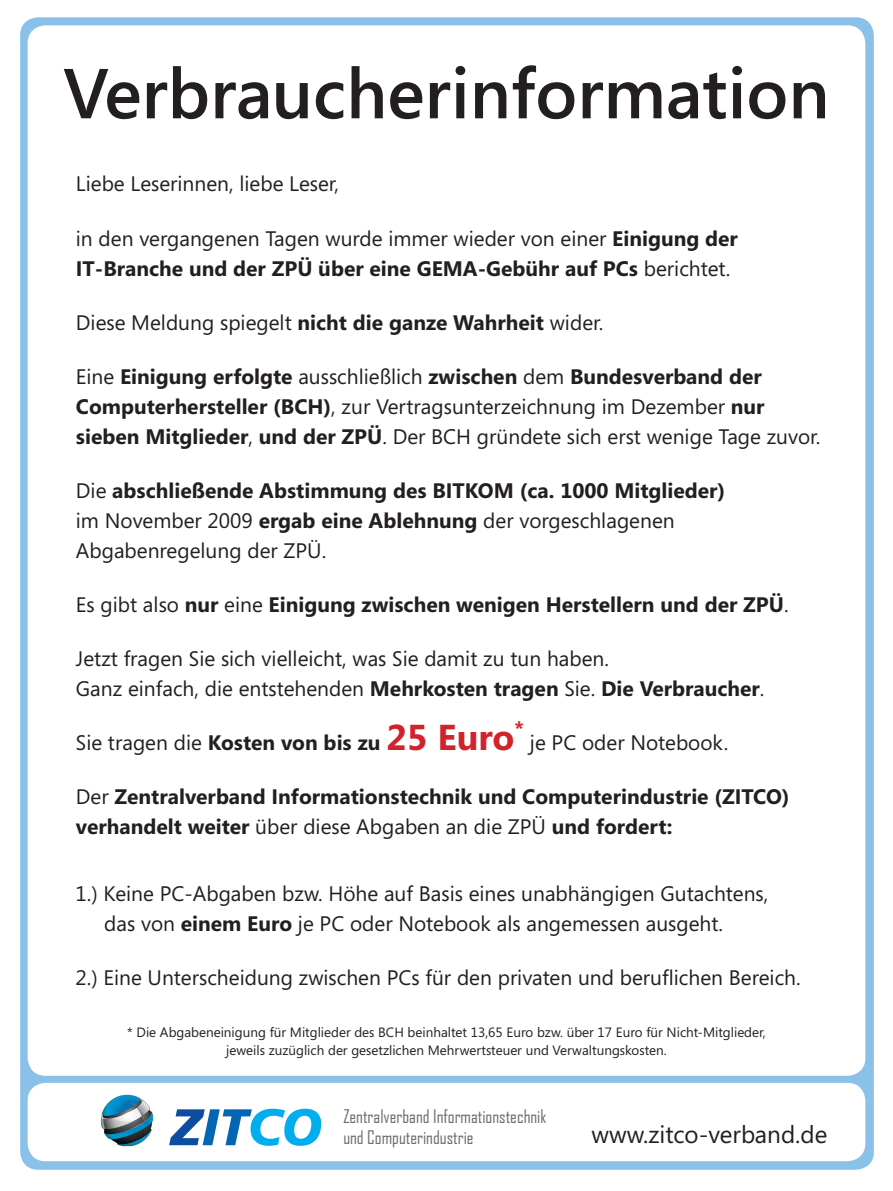
<style>
.page{position:relative;width:893px;height:1191px;background:#fff}
.page>*{position:absolute;margin:0;border:0;box-sizing:border-box;transform-origin:0 0}
.t1{font:600 70.5px "Segoe";color:#231f20}
.t2{font:24.3px "Segoe";color:#231f20}
.t3{font:21px/30px "Segoe";color:#231f20}
.t4{font:700 21px/30px "Segoe";color:#231f20}
.t5{font:18px/21.6px "Agency FB";color:#6c6d70}
.t6{font:13.5px/18px "Segoe";color:#231f20;text-align:center}
.s1{font-weight:700}
.s2{font-weight:400}
.s3{font-weight:700;font-size:36px;color:#d1232a}
</style>
<div class="page">
<div style="left:20px;top:17px;width:854px;height:1152px;background:#89c1e9;border-radius:18px"></div>
<div style="left:28px;top:25px;width:837px;height:1050px;background:#fff;border-radius:18px"></div>
<div style="left:28px;top:1082px;width:837px;height:79px;background:#fff;border-radius:18px"></div>
<svg style="left:169px;top:1108px;width:152px;height:37px"></svg>
<img style="left:100px;top:1094px;width:53px;height:52px">
<p class="t1" style="left:63px;top:53px;width:767px">Verbraucherinformation</p>
<p class="t3" style="left:76px;top:169px;width:265px">Liebe Leserinnen, liebe Leser,</p>
<p class="t3" style="left:76px;top:223px;width:663px">in den vergangenen Tagen wurde immer wieder von einer <span class="s1">Einigung der</span></p>
<p class="t4" style="left:76px;top:253px;width:656px">IT-Branche und der ZPÜ über eine GEMA-Gebühr auf PCs <span class="s2">berichtet.</span></p>
<p class="t3" style="left:76px;top:307px;width:529px">Diese Meldung spiegelt <span class="s1">nicht die ganze Wahrheit</span> wider.</p>
<p class="t3" style="left:76px;top:361px;width:746px">Eine <span class="s1">Einigung erfolgte</span> ausschließlich <span class="s1">zwischen</span> dem <span class="s1">Bundesverband der<br>Computerhersteller (BCH)</span>, zur Vertragsunterzeichnung im Dezember <span class="s1">nur sieben Mitglieder</span>, <span class="s1">und der ZPÜ</span>. Der BCH gründete sich erst wenige Tage zuvor.</p>
<p class="t4" style="left:76px;top:475px;width:651px"><span class="s2">Die</span> abschließende Abstimmung des BITKOM (ca. 1000 Mitglieder) <span class="s2">im November 2009</span> ergab eine Ablehnung <span class="s2">der vorgeschlagenen<br>Abgabenregelung der ZPÜ.</span></p>
<p class="t4" style="left:76px;top:589px;width:714px"><span class="s2">Es gibt also</span> nur <span class="s2">eine</span> Einigung zwischen wenigen Herstellern und der ZPÜ<span class="s2">.</span></p>
<p class="t3" style="left:76px;top:643px;width:690px">Jetzt fragen Sie sich vielleicht, was Sie damit zu tun haben.<br>Ganz einfach, die entstehenden <span class="s1">Mehrkosten tragen</span> Sie. <span class="s1">Die Verbraucher</span>.</p>
<p class="t3" style="left:76px;top:727px;width:654px">Sie tragen die <span class="s1">Kosten von bis zu</span> <span class="s3">25 Euro</span><sup>*</sup> je PC oder Notebook.</p>
<p class="t4" style="left:76px;top:781px;width:715px"><span class="s2">Der</span> Zentralverband Informationstechnik und Computerindustrie (ZITCO) verhandelt weiter <span class="s2">über diese Abgaben an die ZPÜ</span> und fordert:</p>
<p class="t3" style="left:75px;top:879px;width:694px">1.) Keine PC-Abgaben bzw. Höhe auf Basis eines unabhängigen Gutachtens,</p>
<p class="t3" style="left:104px;top:909px;width:620px">das von <span class="s1">einem Euro</span> je PC oder Notebook als angemessen ausgeht.</p>
<p class="t3" style="left:75px;top:963px;width:727px">2.) Eine Unterscheidung zwischen PCs für den privaten und beruflichen Bereich.</p>
<p class="t6" style="left:127px;top:1023px;width:640px">* Die Abgabeneinigung für Mitglieder des BCH beinhaltet 13,65 Euro bzw. über 17 Euro für Nicht-Mitglieder, jeweils zuzüglich der gesetzlichen Mehrwertsteuer und Verwaltungskosten.</p>
<p class="t5" style="left:343px;top:1105px;width:205px">Zentralverband Informationstechnik und Computerindustrie</p>
<p class="t2" style="left:592px;top:1120px;width:237px">www.zitco-verband.de</p>
</div>
